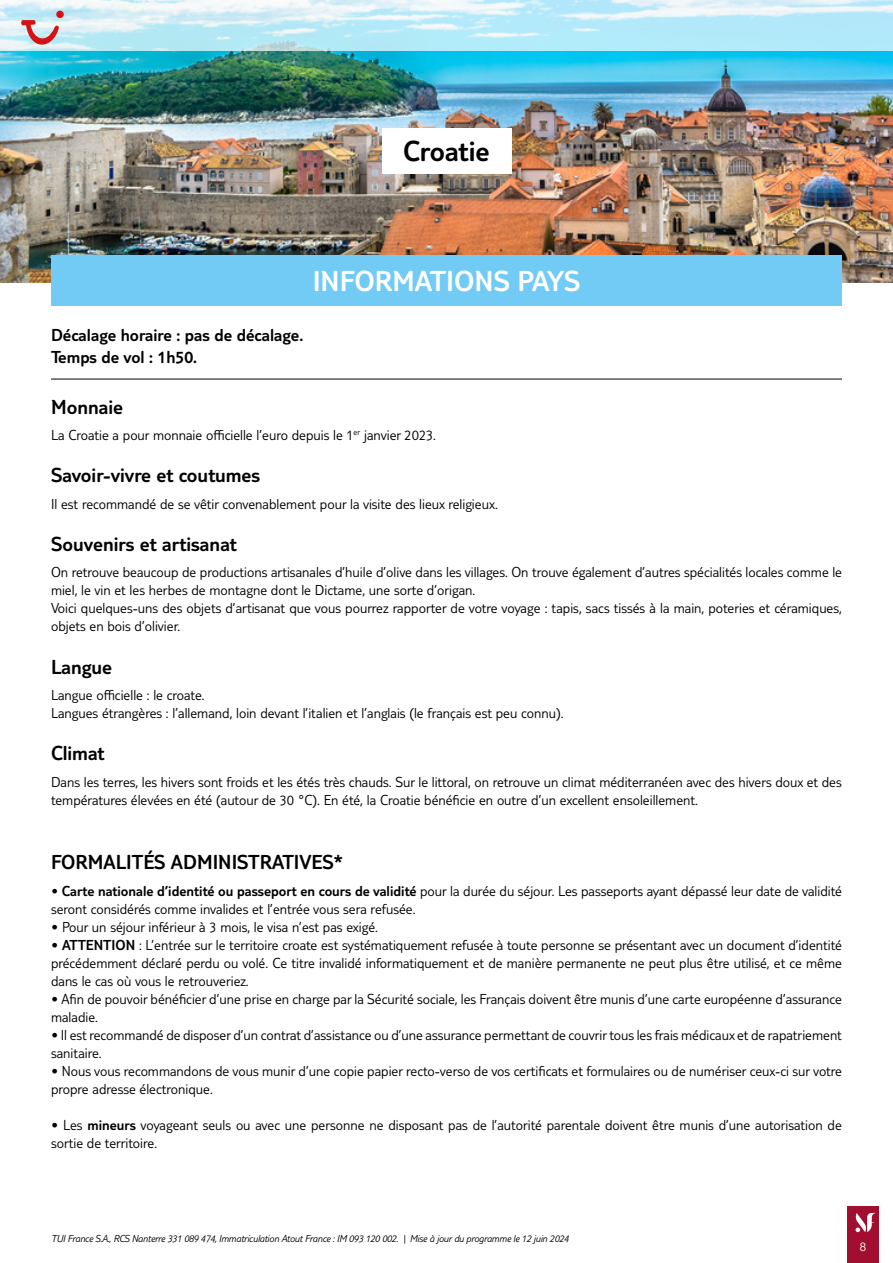
<style>
.page{position:relative;width:893px;height:1263px;background:#fff}
.page>*{position:absolute;margin:0;border:0;box-sizing:border-box;transform-origin:0 0}
.t1{font:300 30px "TUI Type";color:#fff}
.t2{font:300 30px "TUI Type";color:#000}
.t3{font:300 21px "TUI Type";color:#000}
.t4{font:300 18px/21.6px "TUI Type";color:#000}
.t5{font:300 15px/18px "TUI Type";color:#000}
.t6{font:300 13.5px "TUI Type";color:#fff}
.t7{font:italic 300 10.5px "TUI Type";letter-spacing:-.02em;color:#000}
.s1{font-style:inherit}
</style>
<div class="page">
<div style="left:847px;top:1206px;width:32px;height:57px;background:#a10e2f"></div>
<svg style="left:855px;top:1213px;width:21px;height:19px"></svg>
<img style="left:0;top:51px;width:893px;height:232px">
<svg style="left:0;top:0;width:893px;height:51px;background:#c5ecf7"></svg>
<div style="left:382px;top:128px;width:129px;height:46px;background:#fff"></div>
<hr style="left:51px;top:379px;width:791px;height:1px;background:#000">
<div style="left:51px;top:255px;width:791px;height:51px;background:#71cbf4"></div>
<svg style="left:21px;top:20px;width:38px;height:31px"></svg>
<div style="left:56px;top:11px;width:8px;height:7px;background:#d51317;border-radius:50%"></div>
<h1 class="t2" style="left:403px;top:134px;width:88px">Croatie</h1>
<h1 class="t1" style="left:313px;top:263px;width:269px">INFORMATIONS PAYS</h1>
<p class="t4" style="left:51px;top:324px;width:254px">Décalage horaire : pas de décalage.<br>Temps de vol : 1h50.</p>
<h2 class="t3" style="left:51px;top:394px;width:74px">Monnaie</h2>
<p class="t5" style="left:51px;top:426px;width:386px">La Croatie a pour monnaie officielle l’euro depuis le 1<sup>er</sup> janvier 2023.</p>
<h2 class="t3" style="left:51px;top:463px;width:211px">Savoir-vivre et coutumes</h2>
<p class="t5" style="left:51px;top:494px;width:448px">Il est recommandé de se vêtir convenablement pour la visite des lieux religieux.</p>
<h2 class="t3" style="left:51px;top:532px;width:187px">Souvenirs et artisanat</h2>
<p class="t5" style="left:51px;top:563px;width:792px">On retrouve beaucoup de productions artisanales d’huile d’olive dans les villages. On trouve également d’autres spécialités locales comme le miel, le vin et les herbes de montagne dont le Dictame, une sorte d’origan.<br>Voici quelques-uns des objets d’artisanat que vous pourrez rapporter de votre voyage : tapis, sacs tissés à la main, poteries et céramiques, objets en bois d’olivier.</p>
<h2 class="t3" style="left:51px;top:655px;width:63px">Langue</h2>
<p class="t5" style="left:51px;top:686px;width:514px">Langue officielle : le croate.<br>Langues étrangères : l’allemand, loin devant l’italien et l’anglais (le français est peu connu).</p>
<h2 class="t3" style="left:51px;top:741px;width:55px">Climat</h2>
<p class="t5" style="left:51px;top:773px;width:792px">Dans les terres, les hivers sont froids et les étés très chauds. Sur le littoral, on retrouve un climat méditerranéen avec des hivers doux et des températures élevées en été (autour de 30 °C). En été, la Croatie bénéficie en outre d’un excellent ensoleillement.</p>
<h2 class="t3" style="left:51px;top:850px;width:293px">FORMALITÉS ADMINISTRATIVES*</h2>
<p class="t5" style="left:51px;top:882px;width:792px">• <span class="s1">Carte nationale d’identité ou passeport en cours de validité</span> pour la durée du séjour. Les passeports ayant dépassé leur date de validité seront considérés comme invalides et l’entrée vous sera refusée.</p>
<p class="t5" style="left:51px;top:918px;width:328px">• Pour un séjour inférieur à 3 mois, le visa n’est pas exigé.</p>
<p class="t5" style="left:51px;top:936px;width:792px;text-align:justify">• <span class="s1">ATTENTION</span> : L’entrée sur le territoire croate est systématiquement refusée à toute personne se présentant avec un document d’identité précédemment déclaré perdu ou volé. Ce titre invalidé informatiquement et de manière permanente ne peut plus être utilisé, et ce même dans le cas où vous le retrouveriez.</p>
<p class="t5" style="left:51px;top:990px;width:792px">• Afin de pouvoir bénéficier d’une prise en charge par la Sécurité sociale, les Français doivent être munis d’une carte européenne d’assurance maladie.</p>
<p class="t5" style="left:51px;top:1026px;width:792px">• Il est recommandé de disposer d’un contrat d’assistance ou d’une assurance permettant de couvrir tous les frais médicaux et de rapatriement sanitaire.</p>
<p class="t5" style="left:51px;top:1062px;width:792px">• Nous vous recommandons de vous munir d’une copie papier recto-verso de vos certificats et formulaires ou de numériser ceux-ci sur votre propre adresse électronique.</p>
<p class="t5" style="left:51px;top:1116px;width:792px">• Les <span class="s1">mineurs</span> voyageant seuls ou avec une personne ne disposant pas de l’autorité parentale doivent être munis d’une autorisation de sortie de territoire.</p>
<p class="t7" style="left:51px;top:1232px;width:519px">TUI France S.A., RCS Nanterre 331 089 474, Immatriculation Atout France : IM 093 120 002. | Mise à jour du programme le 12 juin 2024</p>
<p class="t6" style="left:860px;top:1239px;width:8px">8</p>
</div>
